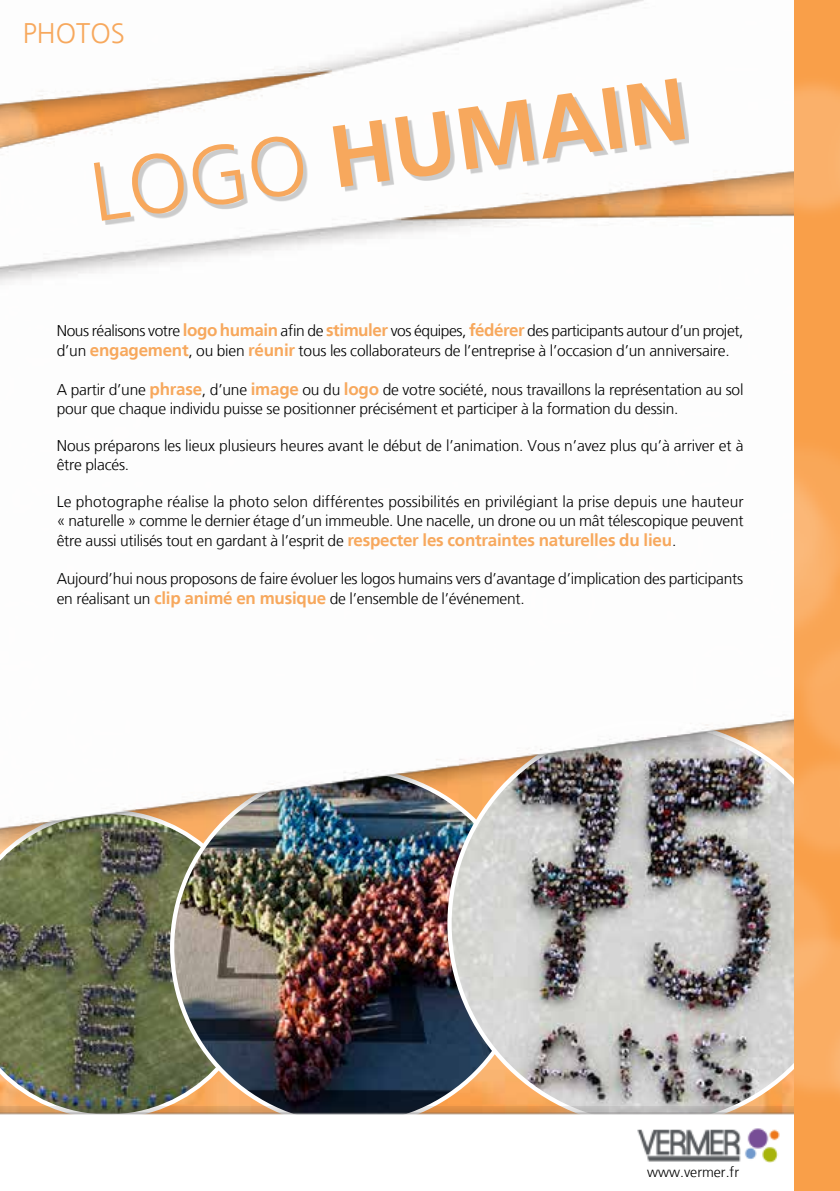
<style>
.page{position:relative;width:840px;height:1191px;background:#fff}
.page>*{position:absolute;margin:0;border:0;box-sizing:border-box;transform-origin:0 0}
.t1{font:700 87.6px "Frutiger LT";color:#f7a85d}
.t2{font:300 28.2px "Frutiger LT";color:#f7a85d}
.t3{font:300 15.6px/18.6px "Frutiger LT";letter-spacing:-.015em;color:#000}
.t4{font:300 14.2px "Frutiger LT";color:#000}
.s1{font-weight:300;font-size:83.4px}
.s2{font-weight:700;font-size:17px;color:#f7a85d}
</style>
<div class="page">
<svg style="left:0;top:848px;width:172px;height:258px;background:#656a4d"></svg>
<img style="left:172px;top:848px;width:275px;height:258px">
<img style="left:447px;top:848px;width:347px;height:258px">
<img style="left:0;top:0;width:794px;height:848px">
<img style="left:0;top:1106px;width:794px;height:57px">
<img style="left:635px;top:1127px;width:145px;height:35px">
<div style="left:98px;top:82px;width:590px;height:143px;background:#000;opacity:.2"></div>
<img style="left:794px;top:0;width:45px;height:1191px">
<h2 class="t2" style="left:23px;top:17px;width:104px">PHOTOS</h2>
<h1 class="t1" style="left:84px;top:140px;width:603px;rotate:-8deg"><span class="s1">LOGO</span> HUMAIN</h1>
<p class="t3" style="left:57px;top:321px;width:687px;line-height:20.4px">Nous réalisons votre <span class="s2">logo humain</span> afin de <span class="s2">stimuler</span> vos équipes, <span class="s2">fédérer</span> des participants autour d’un projet, d’un <span class="s2">engagement</span>, ou bien <span class="s2">réunir</span> tous les collaborateurs de l’entreprise à l’occasion d’un anniversaire.</p>
<p class="t3" style="left:57px;top:381px;width:687px">A partir d’une <span class="s2">phrase</span>, d’une <span class="s2">image</span> ou du <span class="s2">logo</span> de votre société, nous travaillons la représentation au sol pour que chaque individu puisse se positionner précisément et participer à la formation du dessin.</p>
<p class="t3" style="left:57px;top:437px;width:688px">Nous préparons les lieux plusieurs heures avant le début de l’animation. Vous n’avez plus qu’à arriver et à être placés.</p>
<p class="t3" style="left:57px;top:493px;width:688px">Le photographe réalise la photo selon différentes possibilités en privilégiant la prise depuis une hauteur « naturelle » comme le dernier étage d’un immeuble. Une nacelle, un drone ou un mât télescopique peuvent</p>
<p class="t3" style="left:57px;top:532px;width:620px">être aussi utilisés tout en gardant à l’esprit de <span class="s2">respecter les contraintes naturelles du lieu</span>.</p>
<p class="t3" style="left:57px;top:568px;width:687px;line-height:20.4px">Aujourd’hui nous proposons de faire évoluer les logos humains vers d’avantage d’implication des participants en réalisant un <span class="s2">clip animé en musique</span> de l’ensemble de l’événement.</p>
<p class="t4" style="left:646px;top:1163px;width:93px">www.vermer.fr</p>
</div>
